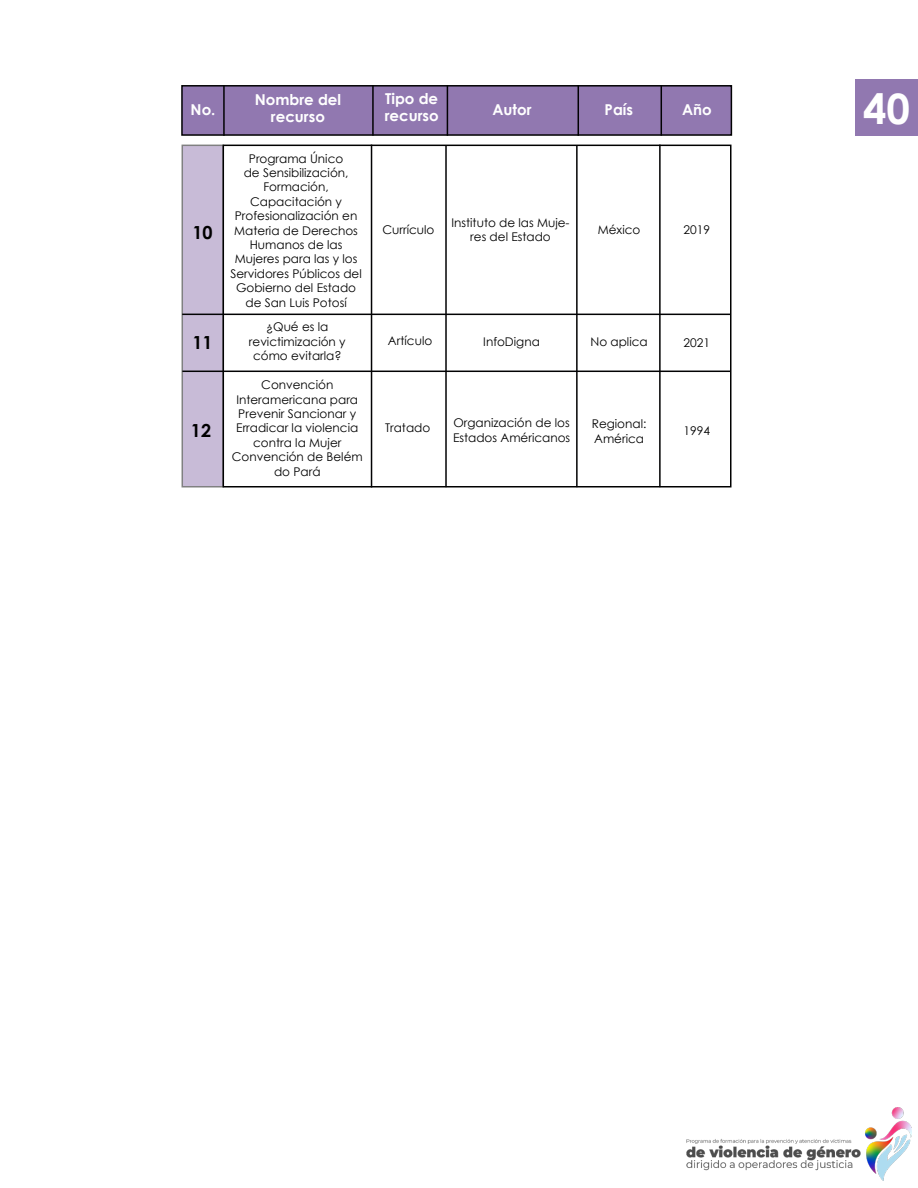
<style>
.page{position:relative;width:918px;height:1188px;background:#fff}
.page>*{position:absolute;margin:0;border:0;box-sizing:border-box;transform-origin:0 0}
.t1{font:700 42px "Century Gothic";color:#fff}
.t2{font:700 18px "Century Gothic";color:#000}
.t3{font:700 15px/16.5px "Century Gothic";color:#fff;text-align:center}
.t4{font:12px/14.4px "Century Gothic";color:#000;text-align:center}
</style>
<div class="page">
<div style="left:855px;top:80px;width:63px;height:56px;background:#9178b0"></div>
<img style="left:686px;top:1107px;width:225px;height:74px">
<div style="left:181px;top:85px;width:551px;height:51px;background:#9178b0;border:2px solid #020203"></div>
<hr style="left:372px;top:85px;width:2px;height:51px;background:#020203">
<hr style="left:223px;top:85px;width:2px;height:51px;background:#020203">
<hr style="left:447px;top:85px;width:1px;height:51px;background:#020203">
<hr style="left:578px;top:85px;width:1px;height:51px;background:#020203">
<hr style="left:661px;top:85px;width:1px;height:51px;background:#020203">
<div style="left:182px;top:145px;width:42px;height:343px;background:#c8bbd7"></div>
<div style="left:223px;top:145px;width:509px;height:343px;border:2px solid #000"></div>
<hr style="left:371px;top:145px;width:1px;height:342px;background:#020203">
<hr style="left:445px;top:145px;width:2px;height:342px;background:#020203">
<hr style="left:576px;top:145px;width:2px;height:342px;background:#020203">
<hr style="left:659px;top:145px;width:2px;height:342px;background:#020203">
<hr style="left:182px;top:314px;width:549px;height:1px;background:#020203">
<hr style="left:182px;top:371px;width:549px;height:1px;background:#020203">
<p class="t3" style="left:385px;top:90px;width:55px;text-align:left">Tipo de recurso</p>
<p class="t3" style="left:191px;top:100px;width:26px">No.</p>
<h1 class="t1" style="left:863px;top:77px;width:49px">40</h1>
<p class="t3" style="left:255px;top:91px;width:88px">Nombre del recurso</p>
<p class="t3" style="left:493px;top:101px;width:41px">Autor</p>
<p class="t3" style="left:605px;top:101px;width:30px">País</p>
<p class="t3" style="left:682px;top:101px;width:31px">Año</p>
<h2 class="t2" style="left:192px;top:219px;width:22px">10</h2>
<p class="t4" style="left:230px;top:151px;width:133px">Programa Único<br>de Sensibilización,<br>Formación,<br>Capacitación y<br>Profesionalización en<br>Materia de Derechos<br>Humanos de las<br>Mujeres para las y los<br>Servidores Públicos del<br>Gobierno del Estado de San Luis Potosí</p>
<p class="t4" style="left:382px;top:223px;width:53px">Currículo</p>
<p class="t4" style="left:452px;top:215px;width:120px">Instituto de las Muje&shy;res del Estado</p>
<p class="t4" style="left:598px;top:223px;width:44px">México</p>
<p class="t4" style="left:684px;top:223px;width:28px">2019</p>
<h2 class="t2" style="left:193px;top:329px;width:22px">11</h2>
<h2 class="t2" style="left:191px;top:417px;width:22px">12</h2>
<p class="t4" style="left:249px;top:320px;width:98px">¿Qué es la revictimización y cómo evitarla?</p>
<p class="t4" style="left:232px;top:377px;width:132px">Convención<br>Interamericana para<br>Prevenir Sancionar y<br>Erradicar la violencia contra la Mujer<br>Convención de Belém do Pará</p>
<p class="t4" style="left:388px;top:333px;width:46px">Artículo</p>
<p class="t4" style="left:483px;top:334px;width:58px">InfoDigna</p>
<p class="t4" style="left:590px;top:335px;width:59px">No aplica</p>
<p class="t4" style="left:385px;top:421px;width:47px">Tratado</p>
<p class="t4" style="left:453px;top:416px;width:119px;text-align:left">Organización de los<br>Estados Américanos</p>
<p class="t4" style="left:592px;top:417px;width:56px;text-align:left">Regional:<br>América</p>
<p class="t4" style="left:684px;top:335px;width:28px">2021</p>
<p class="t4" style="left:684px;top:423px;width:28px">1994</p>
</div>
